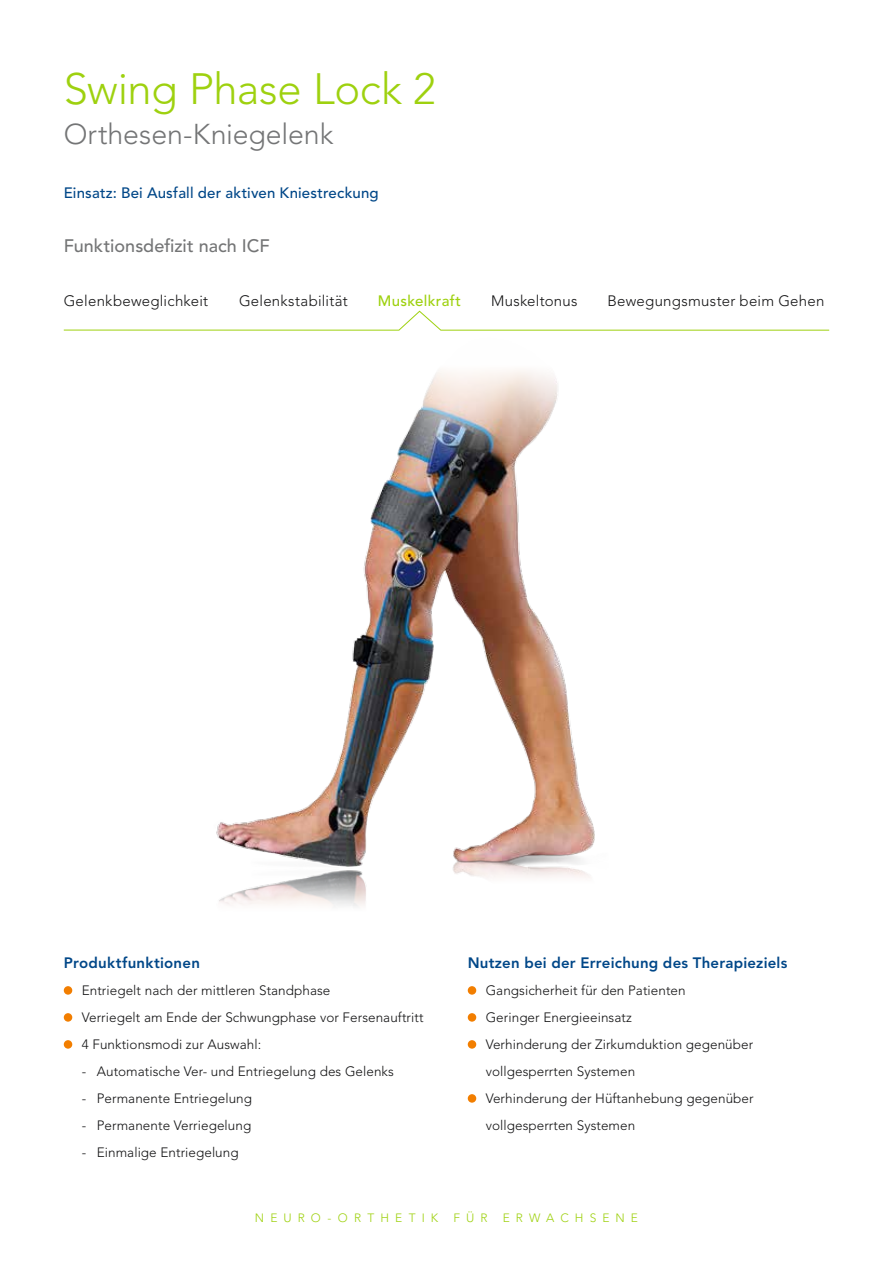
<style>
.page{position:relative;width:893px;height:1263px;background:#fff}
.page>*{position:absolute;margin:0;border:0;box-sizing:border-box;transform-origin:0 0}
.t1{font:300 43.5px "Avenir LT Std";letter-spacing:-.01em;color:#9ed10f}
.t2{font:300 28.5px "Avenir LT Std";letter-spacing:-.005em;color:#747576}
.t3{font:500 18px "Avenir LT Std";letter-spacing:.005em;color:#747576}
.t4{font:300 15px "Avenir LT Std";letter-spacing:.015em;color:#141415}
.t5{font:800 15px "Avenir LT Std";letter-spacing:.015em;color:#004788}
.t6{font:500 15px "Avenir LT Std";letter-spacing:.01em;color:#004788}
.t7{font:500 15px "Avenir LT Std";letter-spacing:.025em;color:#9ed10f}
.t8{font:300 13.5px/27px "Avenir LT Std";letter-spacing:.005em;color:#141415}
.t9{font:300 12px "Avenir LT Std";letter-spacing:.51em;color:#9ed10f}
</style>
<div class="page">
<div style="left:64px;top:986px;width:8px;height:9px;background:#f27e00;border-radius:50%"></div>
<div style="left:64px;top:1013px;width:8px;height:9px;background:#f27e00;border-radius:50%"></div>
<div style="left:64px;top:1040px;width:8px;height:9px;background:#f27e00;border-radius:50%"></div>
<div style="left:468px;top:986px;width:8px;height:9px;background:#f27e00;border-radius:50%"></div>
<div style="left:468px;top:1013px;width:8px;height:9px;background:#f27e00;border-radius:50%"></div>
<div style="left:468px;top:1040px;width:8px;height:9px;background:#f27e00;border-radius:50%"></div>
<div style="left:468px;top:1094px;width:8px;height:9px;background:#f27e00;border-radius:50%"></div>
<svg style="left:63px;top:310px;width:767px;height:21px"></svg>
<img style="left:219px;top:879px;width:147px;height:28px">
<img style="left:210px;top:317px;width:398px;height:562px">
<h1 class="t1" style="left:64px;top:63px;width:374px">Swing Phase Lock 2</h1>
<h2 class="t2" style="left:64px;top:117px;width:271px">Orthesen-Kniegelenk</h2>
<p class="t6" style="left:64px;top:184px;width:316px">Einsatz: Bei Ausfall der aktiven Kniestreckung</p>
<h3 class="t3" style="left:64px;top:235px;width:207px">Funktionsdefizit nach ICF</h3>
<p class="t4" style="left:64px;top:292px;width:146px">Gelenkbeweglichkeit</p>
<p class="t4" style="left:239px;top:292px;width:110px">Gelenkstabilität</p>
<p class="t7" style="left:378px;top:292px;width:85px">Muskelkraft</p>
<p class="t4" style="left:491px;top:292px;width:88px">Muskeltonus</p>
<p class="t4" style="left:607px;top:292px;width:218px">Bewegungsmuster beim Gehen</p>
<p class="t5" style="left:64px;top:953px;width:138px">Produktfunktionen</p>
<p class="t8" style="left:82px;top:976px;width:343px">Entriegelt nach der mittleren Standphase<br>Verriegelt am Ende der Schwungphase vor Fersenauftritt<br>4 Funktionsmodi zur Auswahl:</p>
<p class="t8" style="left:82px;top:1057px;width:314px">- Automatische Ver- und Entriegelung des Gelenks</p>
<p class="t8" style="left:82px;top:1084px;width:172px">- Permanente Entriegelung</p>
<p class="t8" style="left:82px;top:1111px;width:171px">- Permanente Verriegelung</p>
<p class="t8" style="left:82px;top:1138px;width:158px">- Einmalige Entriegelung</p>
<p class="t5" style="left:468px;top:953px;width:321px">Nutzen bei der Erreichung des Therapieziels</p>
<p class="t8" style="left:486px;top:976px;width:269px">Gangsicherheit für den Patienten<br>Geringer Energieeinsatz<br>Verhinderung der Zirkumduktion gegenüber vollgesperrten Systemen<br>Verhinderung der Hüftanhebung gegenüber vollgesperrten Systemen</p>
<p class="t9" style="left:255px;top:1210px;width:185px">NEURO-ORTHETIK</p>
<p class="t9" style="left:453px;top:1210px;width:36px">FÜR</p>
<p class="t9" style="left:503px;top:1210px;width:137px">ERWACHSENE</p>
</div>
